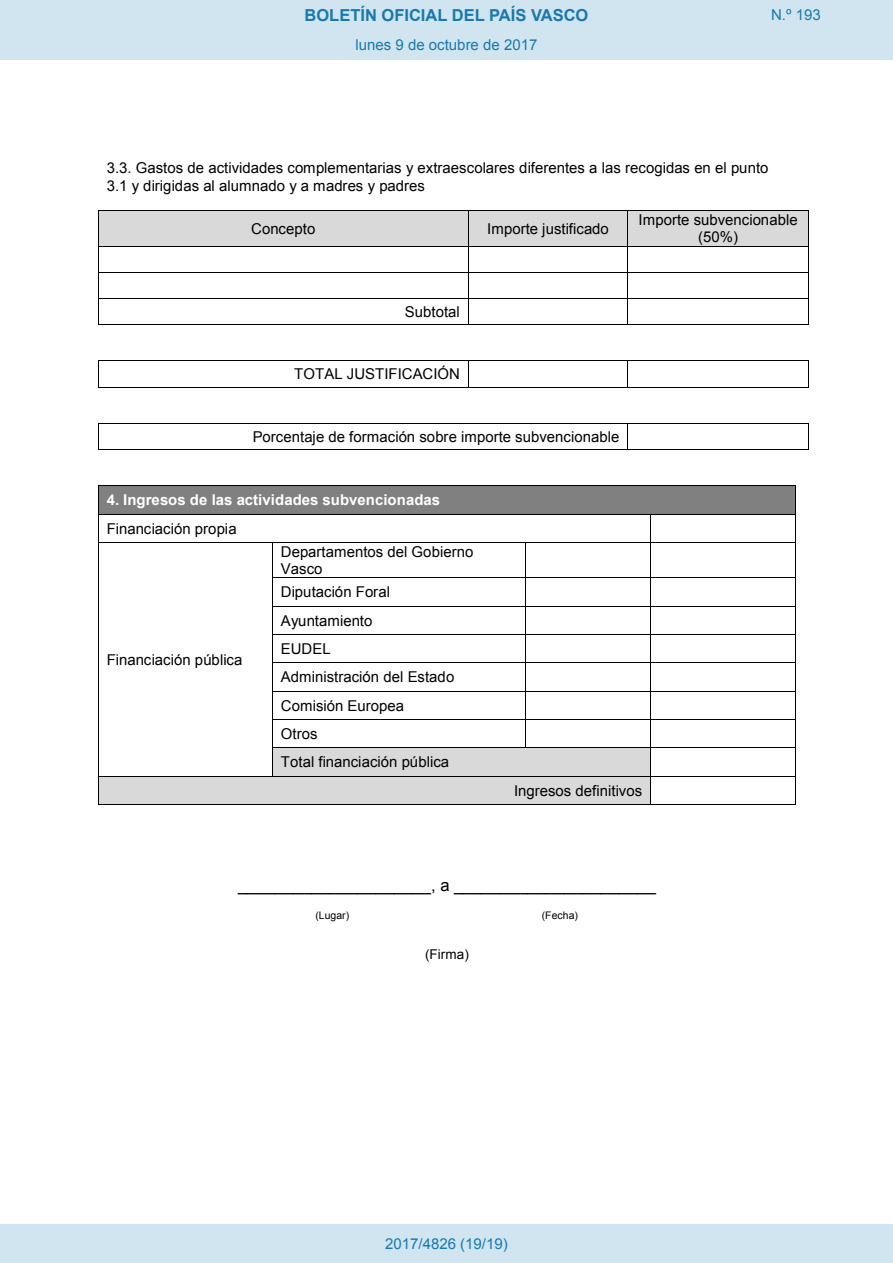
<style>
.page{position:relative;width:893px;height:1263px;background:#fff}
.page>*{position:absolute;margin:0;border:0;box-sizing:border-box;transform-origin:0 0}
.t1{font:16.5px "Arial";color:#000}
.t2{font:700 16.5px "Arial";color:#1879ad}
.t3{font:15px/28.3px "Arial";color:#000}
.t4{font:700 15px/28.7px "Arial";color:#fff}
.Paginacion_Centro{font:15px "Arial";color:#1879ad}
.t5{font:13.5px "Arial";letter-spacing:.005em;color:#000}
.t6{font:10.5px "Arial";letter-spacing:.005em;color:#000}
.s1{font-weight:400;color:#000}
</style>
<div class="page">
<div style="left:99px;top:211px;width:369px;height:35px;background:#d9d9d9"></div>
<div style="left:469px;top:211px;width:158px;height:35px;background:#d9d9d9"></div>
<div style="left:628px;top:211px;width:180px;height:35px;background:#d9d9d9"></div>
<hr style="left:99px;top:210px;width:369px;height:1px;background:#000">
<hr style="left:468px;top:210px;width:159px;height:1px;background:#000">
<hr style="left:628px;top:210px;width:180px;height:1px;background:#000">
<hr style="left:98px;top:211px;width:1px;height:35px;background:#000">
<hr style="left:468px;top:211px;width:1px;height:35px;background:#000">
<hr style="left:627px;top:211px;width:1px;height:35px;background:#000">
<hr style="left:808px;top:211px;width:1px;height:35px;background:#000">
<hr style="left:99px;top:246px;width:369px;height:1px;background:#000">
<hr style="left:468px;top:246px;width:159px;height:1px;background:#000">
<hr style="left:628px;top:246px;width:180px;height:1px;background:#000">
<hr style="left:99px;top:272px;width:369px;height:1px;background:#000">
<hr style="left:468px;top:272px;width:159px;height:1px;background:#000">
<hr style="left:628px;top:272px;width:180px;height:1px;background:#000">
<hr style="left:99px;top:298px;width:369px;height:1px;background:#000">
<hr style="left:468px;top:298px;width:159px;height:1px;background:#000">
<hr style="left:628px;top:298px;width:180px;height:1px;background:#000">
<svg style="left:98px;top:246px;width:1px;height:79px"></svg>
<hr style="left:99px;top:324px;width:369px;height:1px;background:#000">
<svg style="left:468px;top:247px;width:1px;height:77px"></svg>
<hr style="left:468px;top:324px;width:159px;height:1px;background:#000">
<svg style="left:627px;top:246px;width:1px;height:79px"></svg>
<hr style="left:628px;top:324px;width:180px;height:1px;background:#000">
<svg style="left:808px;top:246px;width:1px;height:79px"></svg>
<hr style="left:99px;top:361px;width:369px;height:1px;background:#000">
<hr style="left:468px;top:361px;width:159px;height:1px;background:#000">
<hr style="left:628px;top:361px;width:180px;height:1px;background:#000">
<svg style="left:98px;top:361px;width:1px;height:27px"></svg>
<hr style="left:99px;top:387px;width:369px;height:1px;background:#000">
<svg style="left:468px;top:362px;width:1px;height:25px"></svg>
<hr style="left:468px;top:387px;width:159px;height:1px;background:#000">
<svg style="left:627px;top:361px;width:1px;height:27px"></svg>
<hr style="left:628px;top:387px;width:180px;height:1px;background:#000">
<svg style="left:808px;top:361px;width:1px;height:27px"></svg>
<hr style="left:99px;top:423px;width:528px;height:1px;background:#000">
<hr style="left:628px;top:423px;width:180px;height:1px;background:#000">
<svg style="left:98px;top:423px;width:1px;height:27px"></svg>
<hr style="left:99px;top:449px;width:528px;height:1px;background:#000">
<svg style="left:627px;top:423px;width:1px;height:27px"></svg>
<hr style="left:628px;top:449px;width:180px;height:1px;background:#000">
<svg style="left:808px;top:423px;width:1px;height:27px"></svg>
<div style="left:99px;top:486px;width:696px;height:28px;background:#808080"></div>
<hr style="left:99px;top:485px;width:696px;height:1px;background:#000">
<hr style="left:99px;top:514px;width:551px;height:1px;background:#000">
<hr style="left:651px;top:514px;width:144px;height:1px;background:#000">
<svg style="left:98px;top:485px;width:1px;height:58px"></svg>
<hr style="left:99px;top:542px;width:173px;height:1px;background:#000">
<hr style="left:273px;top:542px;width:253px;height:1px;background:#000">
<hr style="left:526px;top:542px;width:124px;height:1px;background:#000">
<svg style="left:650px;top:514px;width:1px;height:29px"></svg>
<hr style="left:651px;top:542px;width:144px;height:1px;background:#000">
<svg style="left:795px;top:485px;width:1px;height:58px"></svg>
<hr style="left:98px;top:543px;width:1px;height:34px;background:#000">
<hr style="left:272px;top:543px;width:1px;height:34px;background:#000">
<hr style="left:526px;top:543px;width:1px;height:34px;background:#000">
<hr style="left:650px;top:543px;width:1px;height:34px;background:#000">
<hr style="left:795px;top:543px;width:1px;height:34px;background:#000">
<hr style="left:273px;top:577px;width:253px;height:1px;background:#000">
<hr style="left:526px;top:577px;width:124px;height:1px;background:#000">
<hr style="left:651px;top:577px;width:144px;height:1px;background:#000">
<hr style="left:273px;top:606px;width:253px;height:1px;background:#000">
<hr style="left:526px;top:606px;width:124px;height:1px;background:#000">
<hr style="left:651px;top:606px;width:144px;height:1px;background:#000">
<hr style="left:273px;top:634px;width:253px;height:1px;background:#000">
<hr style="left:526px;top:634px;width:124px;height:1px;background:#000">
<hr style="left:651px;top:634px;width:144px;height:1px;background:#000">
<hr style="left:273px;top:663px;width:253px;height:1px;background:#000">
<hr style="left:526px;top:663px;width:124px;height:1px;background:#000">
<hr style="left:651px;top:663px;width:144px;height:1px;background:#000">
<hr style="left:273px;top:691px;width:253px;height:1px;background:#000">
<hr style="left:526px;top:691px;width:124px;height:1px;background:#000">
<hr style="left:651px;top:691px;width:144px;height:1px;background:#000">
<hr style="left:273px;top:719px;width:253px;height:1px;background:#000">
<hr style="left:526px;top:719px;width:124px;height:1px;background:#000">
<hr style="left:651px;top:719px;width:144px;height:1px;background:#000">
<div style="left:273px;top:748px;width:377px;height:28px;background:#d9d9d9"></div>
<hr style="left:273px;top:747px;width:253px;height:1px;background:#000">
<hr style="left:526px;top:747px;width:124px;height:1px;background:#000">
<hr style="left:651px;top:747px;width:144px;height:1px;background:#000">
<div style="left:99px;top:777px;width:551px;height:27px;background:#d9d9d9"></div>
<hr style="left:99px;top:776px;width:173px;height:1px;background:#000">
<svg style="left:272px;top:577px;width:1px;height:200px"></svg>
<hr style="left:273px;top:776px;width:377px;height:1px;background:#000">
<hr style="left:651px;top:776px;width:144px;height:1px;background:#000">
<svg style="left:98px;top:577px;width:1px;height:228px"></svg>
<hr style="left:99px;top:804px;width:551px;height:1px;background:#000">
<svg style="left:650px;top:577px;width:1px;height:228px"></svg>
<hr style="left:651px;top:804px;width:144px;height:1px;background:#000">
<svg style="left:795px;top:577px;width:1px;height:228px"></svg>
<div style="left:0;top:0;width:893px;height:60px;background:#d0e5f0"></div>
<div style="left:0;top:1225px;width:893px;height:38px;background:#d0e5f0"></div>
<p class="t2" style="left:305px;top:4px;width:285px">BOLETÍN OFICIAL DEL PAÍS VASCO</p>
<p class="Paginacion_Centro" style="left:771px;top:5px;width:51px">N.º 193</p>
<p class="Paginacion_Centro" style="left:356px;top:35px;width:183px">lunes 9 de octubre de 2017</p>
<p class="t3" style="left:107px;top:159px;width:663px;line-height:17.2px">3.3. Gastos de actividades complementarias y extraescolares diferentes a las recogidas en el punto<br>3.1 y dirigidas al alumnado y a madres y padres</p>
<p class="t3" style="left:251px;top:214px;width:66px">Concepto</p>
<p class="t3" style="left:487px;top:214px;width:123px">Importe justificado</p>
<p class="t3" style="left:639px;top:211px;width:161px;line-height:17.2px;text-align:center">Importe subvencionable (50%)</p>
<p class="t3" style="left:405px;top:298px;width:56px">Subtotal</p>
<p class="t3" style="left:294px;top:360px;width:167px">TOTAL JUSTIFICACIÓN</p>
<p class="t3" style="left:253px;top:422px;width:368px">Porcentaje de formación sobre importe subvencionable</p>
<p class="t4" style="left:107px;top:486px;width:335px">4. Ingresos de las actividades subvencionadas<br><span class="s1">Financiación propia</span></p>
<p class="t3" style="left:107px;top:645px;width:137px">Financiación pública</p>
<p class="t3" style="left:281px;top:543px;width:194px;line-height:17.1px">Departamentos del Gobierno<br>Vasco</p>
<p class="t3" style="left:281px;top:578px;width:175px">Diputación Foral<br>Ayuntamiento<br>EUDEL<br>Administración del Estado<br>Comisión Europea<br>Otros<br>Total financiación pública</p>
<p class="t3" style="left:514px;top:776px;width:130px">Ingresos definitivos</p>
<p class="t1" style="left:238px;top:875px;width:419px">_____________________, a ______________________</p>
<p class="t6" style="left:315px;top:909px;width:35px">(Lugar)</p>
<p class="t6" style="left:542px;top:909px;width:38px">(Fecha)</p>
<p class="t5" style="left:425px;top:946px;width:45px">(Firma)</p>
<p class="Paginacion_Centro" style="left:385px;top:1234px;width:124px">2017/4826 (19/19)</p>
</div>
